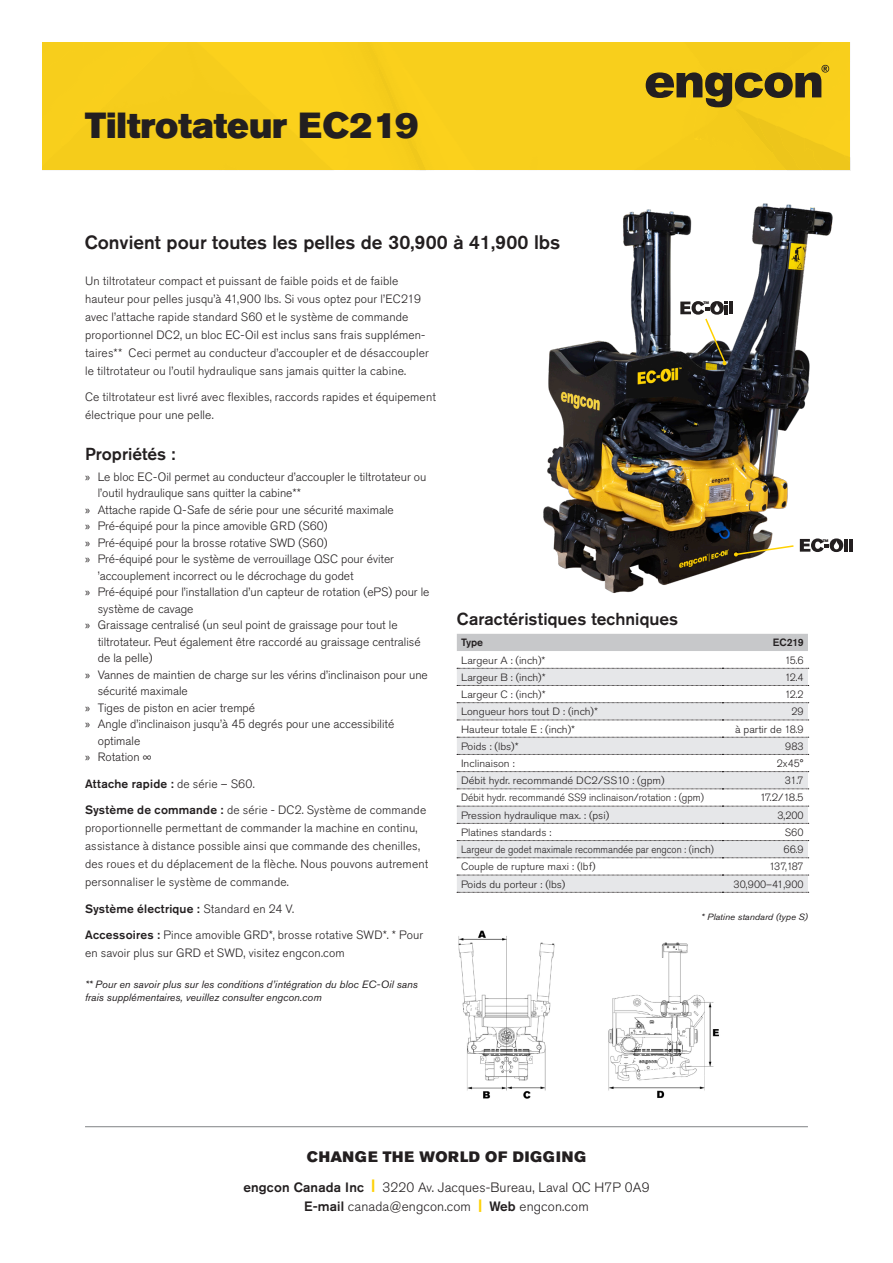
<style>
.page{position:relative;width:893px;height:1263px;background:#fff}
.page>*{position:absolute;margin:0;border:0;box-sizing:border-box;transform-origin:0 0}
.Product_heading{font:36px "Akzidenz Grotesk Pro Super";color:#231f20}
.t1{font:500 19.05px "Akzidenz Grotesk Pro";color:#231f20}
.t2{font:500 17.25px "Akzidenz Grotesk Pro";color:#231f20}
.t3{font:15px "Akzidenz Grotesk Pro Super";letter-spacing:.05em;color:#231f20}
.t4{font:300 13.5px/19.5px "Akzidenz Grotesk Pro";letter-spacing:.01em;color:#231f20;text-align:center}
.Brödtext1{font:300 12px/18px "Akzidenz Grotesk Pro";letter-spacing:.005em;color:#231f20}
.Brödtext1-2{font:500 12px "Akzidenz Grotesk Pro";letter-spacing:.015em;color:#231f20}
.Mått{font:300 10.5px "Akzidenz Grotesk Pro";color:#231f20;scale:1.06 1}
.Liten_kursiv{font:italic 10.5px/13.5px "Akzidenz Grotesk Pro";color:#231f20}
.Mått-2{font:300 10.5px "Akzidenz Grotesk Pro";color:#231f20}
.Mått-3{font:300 10.5px "Akzidenz Grotesk Pro";color:#231f20;scale:.93 1}
.t5{font:500 10.5px "Akzidenz Grotesk Pro";color:#231f20}
.Mått-4{font:italic 9px "Akzidenz Grotesk Pro";color:#231f20;scale:1.06 1}
.t6{font:3.75px "Akzidenz Grotesk Pro Super";color:#231f20}
.s1{font-size:19.5px}
.s2{font-family:"Myriad Pro";font-weight:400}
.s3{font-weight:300}
.s4{font-weight:500}
.s5{font-family:"Akzidenz Grotesk Pro Super";font-weight:400;color:#fed105}
</style>
<div class="page">
<div style="left:43px;top:43px;width:807px;height:128px;background:#f8cf1c"></div>
<hr style="left:85px;top:1126px;width:723px;height:1px;background:#808285">
<img style="left:458px;top:930px;width:261px;height:169px">
<div style="left:457px;top:634px;width:351px;height:17px;background:#c7c8ca"></div>
<svg style="left:457px;top:669px;width:351px;height:223px;fill:#e6e7e9"></svg>
<svg style="left:457px;top:668px;width:352px;height:1px"></svg>
<svg style="left:457px;top:685px;width:352px;height:1px"></svg>
<svg style="left:457px;top:702px;width:352px;height:1px"></svg>
<svg style="left:457px;top:720px;width:352px;height:1px"></svg>
<svg style="left:457px;top:737px;width:352px;height:1px"></svg>
<svg style="left:457px;top:754px;width:352px;height:1px"></svg>
<svg style="left:457px;top:771px;width:352px;height:1px"></svg>
<svg style="left:457px;top:789px;width:352px;height:1px"></svg>
<svg style="left:457px;top:806px;width:352px;height:1px"></svg>
<svg style="left:457px;top:823px;width:352px;height:1px"></svg>
<svg style="left:457px;top:840px;width:352px;height:1px"></svg>
<svg style="left:457px;top:857px;width:352px;height:1px"></svg>
<svg style="left:457px;top:875px;width:352px;height:1px"></svg>
<svg style="left:457px;top:892px;width:352px;height:1px"></svg>
<img style="left:543px;top:203px;width:310px;height:390px">
<hr style="left:729px;top:302px;width:4px;height:12px;background:#231f20">
<svg style="left:734px;top:538px;width:118px;height:18px"></svg>
<svg style="left:680px;top:301px;width:48px;height:64px"></svg>
<p class="Product_heading" style="left:85px;top:102px;width:335px">Tiltrotateur EC219</p>
<p class="t1" style="left:85px;top:229px;width:477px">Convient pour toutes les pelles de <span class="s1">30,900</span> à <span class="s1">41,900 lbs</span></p>
<p class="Brödtext1" style="left:85px;top:271px;width:345px">Un tiltrotateur compact et puissant de faible poids et de faible hauteur pour pelles jusqu’à 41,900 lbs. Si vous optez pour l’EC219 avec l’attache rapide standard S60 et le système de commande proportionnel DC2, un bloc EC-Oil est inclus sans frais supplémen&shy;taires** Ceci permet au conducteur d’accoupler et de désaccoupler le tiltrotateur ou l’outil hydraulique sans jamais quitter la cabine.</p>
<p class="Brödtext1" style="left:85px;top:388px;width:352px">Ce tiltrotateur est livré avec flexibles, raccords rapides et équipement électrique pour une pelle.</p>
<h2 class="t2" style="left:85px;top:443px;width:92px">Propriétés :</h2>
<p class="Brödtext1" style="left:98px;top:468px;width:330px;line-height:16.5px;text-indent:-13px"><span class="s2">»</span> Le bloc EC-Oil permet au conducteur d’accoupler le tiltrotateur ou l’outil hydraulique sans quitter la cabine**</p>
<p class="Brödtext1" style="left:85px;top:501px;width:310px"><span class="s2">»</span> Attache rapide Q-Safe de série pour une sécurité maximale</p>
<p class="Brödtext1" style="left:85px;top:517px;width:244px"><span class="s2">»</span> Pré-équipé pour la pince amovible GRD (S60)</p>
<p class="Brödtext1" style="left:85px;top:534px;width:244px"><span class="s2">»</span> Pré-équipé pour la brosse rotative SWD (S60)</p>
<p class="Brödtext1" style="left:98px;top:551px;width:298px;line-height:16.5px;text-indent:-13px"><span class="s2">»</span> Pré-équipé pour le système de verrouillage QSC pour éviter ’accouplement incorrect ou le décrochage du godet</p>
<p class="Brödtext1" style="left:98px;top:584px;width:333px;line-height:16.5px;text-indent:-13px"><span class="s2">»</span> Pré-équipé pour l’installation d’un capteur de rotation (ePS) pour le système de cavage</p>
<p class="Brödtext1" style="left:98px;top:617px;width:324px;line-height:16.5px;text-indent:-13px"><span class="s2">»</span> Graissage centralisé (un seul point de graissage pour tout le tiltrotateur. Peut également être raccordé au graissage centralisé de la pelle)</p>
<p class="Brödtext1" style="left:98px;top:666px;width:332px;line-height:16.5px;text-indent:-13px"><span class="s2">»</span> Vannes de maintien de charge sur les vérins d’inclinaison pour une sécurité maximale</p>
<p class="Brödtext1" style="left:85px;top:699px;width:172px"><span class="s2">»</span> Tiges de piston en acier trempé</p>
<p class="Brödtext1" style="left:98px;top:716px;width:298px;line-height:16.5px;text-indent:-13px"><span class="s2">»</span> Angle d’inclinaison jusqu’à 45 degrés pour une accessibilité optimale</p>
<p class="Brödtext1" style="left:85px;top:748px;width:68px"><span class="s2">»</span> Rotation ∞</p>
<p class="Brödtext1-2" style="left:85px;top:776px;width:171px">Attache rapide : <span class="s3">de série – S60.</span></p>
<p class="Brödtext1" style="left:85px;top:801px;width:345px"><span class="s4">Système de commande :</span> de série - DC2. Système de commande proportionnelle permettant de commander la machine en continu, assistance à distance possible ainsi que commande des chenilles, des roues et du déplacement de la flèche. Nous pouvons autrement personnaliser le système de commande.</p>
<p class="Brödtext1-2" style="left:85px;top:901px;width:211px">Système électrique : <span class="s3">Standard en 24 V.</span></p>
<p class="Brödtext1" style="left:85px;top:926px;width:340px"><span class="s4">Accessoires :</span> Pince amovible GRD*, brosse rotative SWD*. * Pour en savoir plus sur GRD et SWD, visitez engcon.com</p>
<p class="Liten_kursiv" style="left:85px;top:977px;width:334px">** Pour en savoir plus sur les conditions d’intégration du bloc EC-Oil sans frais supplémentaires, veuillez consulter engcon.com</p>
<p class="t6" style="left:703px;top:300px;width:7px">TM</p>
<h2 class="t2" style="left:457px;top:608px;width:223px">Caractéristiques techniques</h2>
<p class="t5" style="left:461px;top:636px;width:24px">Type</p>
<p class="t5" style="left:773px;top:636px;width:32px">EC219</p>
<p class="Mått" style="left:461px;top:653px;width:81px">Largeur A : (inch)*</p>
<p class="Mått-2" style="left:785px;top:653px;width:21px">15.6</p>
<p class="Mått" style="left:461px;top:670px;width:81px">Largeur B : (inch)*</p>
<p class="Mått-2" style="left:785px;top:670px;width:20px">12.4</p>
<p class="Mått" style="left:461px;top:687px;width:81px">Largeur C : (inch)*</p>
<p class="Mått-2" style="left:785px;top:687px;width:20px">12.2</p>
<p class="Mått" style="left:461px;top:705px;width:131px">Longueur hors tout D : (inch)*</p>
<p class="Mått-2" style="left:791px;top:705px;width:14px">29</p>
<p class="Mått" style="left:461px;top:722px;width:109px">Hauteur totale E : (inch)*</p>
<p class="Mått" style="left:735px;top:722px;width:66px">à partir de 18.9</p>
<p class="Mått" style="left:461px;top:739px;width:56px">Poids : (lbs)*</p>
<p class="Mått-2" style="left:785px;top:739px;width:20px">983</p>
<p class="Mått" style="left:461px;top:756px;width:52px">Inclinaison :</p>
<p class="Mått-2" style="left:777px;top:756px;width:28px">2x45°</p>
<p class="Mått" style="left:461px;top:774px;width:193px">Débit hydr. recommandé DC2/SS10 : (gpm)</p>
<p class="Mått-2" style="left:785px;top:774px;width:20px">31.7</p>
<p class="Mått-2" style="left:461px;top:791px;width:244px">Débit hydr. recommandé SS9 inclinaison/rotation : (gpm)</p>
<p class="Mått" style="left:760px;top:791px;width:43px">17.2/18.5</p>
<p class="Mått" style="left:461px;top:808px;width:141px">Pression hydraulique max. : (psi)</p>
<p class="Mått-2" style="left:777px;top:808px;width:28px">3,200</p>
<p class="Mått" style="left:461px;top:825px;width:87px">Platines standards :</p>
<p class="Mått-2" style="left:785px;top:825px;width:20px">S60</p>
<p class="Mått-3" style="left:461px;top:843px;width:273px">Largeur de godet maximale recommandée par engcon : (inch)</p>
<p class="Mått-2" style="left:783px;top:843px;width:22px">66.9</p>
<p class="Mått" style="left:461px;top:860px;width:128px">Couple de rupture maxi : (lbf)</p>
<p class="Mått-2" style="left:769px;top:860px;width:36px">137,187</p>
<p class="Mått" style="left:461px;top:877px;width:100px">Poids du porteur : (lbs)</p>
<p class="Mått-2" style="left:733px;top:877px;width:72px">30,900–41,900</p>
<p class="Mått-4" style="left:701px;top:910px;width:102px">* Platine standard (type S)</p>
<p class="t6" style="left:823px;top:538px;width:7px">TM</p>
<p class="t3" style="left:307px;top:1146px;width:281px">CHANGE THE WORLD OF DIGGING</p>
<p class="t4" style="left:243px;top:1177px;width:408px"><span class="s4">engcon Canada Inc</span> <span class="s5">|</span> 3220 Av. Jacques-Bureau, Laval QC H7P 0A9<br><span class="s4">E-mail</span> canada@engcon.com <span class="s5">|</span> <span class="s4">Web</span> engcon.com</p>
</div>
